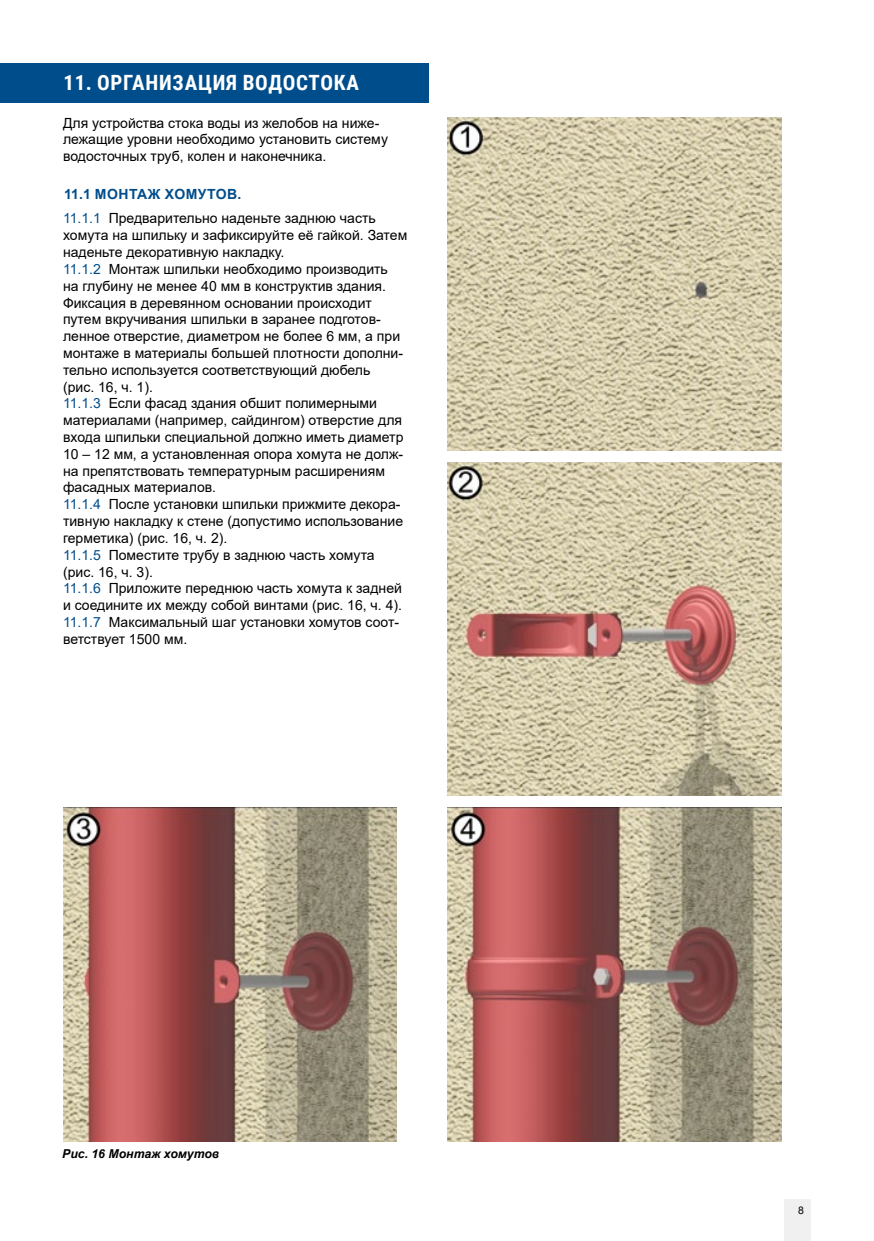
<style>
.page{position:relative;width:874px;height:1241px;background:#fff}
.page>*{position:absolute;margin:0;border:0;box-sizing:border-box;transform-origin:0 0}
.t1{font:700 21px "Roboto Condensed";letter-spacing:.035em;color:#fff}
.t2{font:14px/16.8px "Arial";color:#000}
.t3{font:italic 700 12.25px "Arial";color:#000}
.t4{font:10.5px "Arial";color:#000}
.s1{font-weight:700;color:#004d8c}
.s2{color:#004d8c}
</style>
<div class="page">
<div style="left:784px;top:1198px;width:26px;height:42px;background:#f0f0f0"></div>
<div style="left:0;top:63px;width:428px;height:40px;background:#004d8b"></div>
<img style="left:447px;top:117px;width:333px;height:334px">
<img style="left:447px;top:462px;width:333px;height:333px">
<img style="left:63px;top:807px;width:333px;height:334px">
<img style="left:447px;top:807px;width:333px;height:334px">
<h1 class="t1" style="left:63px;top:68px;width:297px">11. ОРГАНИЗАЦИЯ ВОДОСТОКА</h1>
<p class="t2" style="left:63px;top:114px;width:326px">Для устройства стока воды из желобов на ниже&shy;лежащие уровни необходимо установить систему водосточных труб, колен и наконечника.</p>
<p class="t2" style="left:63px;top:182px;width:314px;line-height:24.2px"><span class="s1">11.1 МОНТАЖ ХОМУТОВ.<br></span><span class="s2">11.1.1</span> Предварительно наденьте заднюю часть</p>
<p class="t2" style="left:63px;top:227px;width:345px">хомута на шпильку и зафиксируйте её гайкой. Затем наденьте декоративную накладку.<br><span class="s2">11.1.2</span> Монтаж шпильки необходимо производить<br>на глубину не менее 40 мм в конструктив здания.<br>Фиксация в деревянном основании происходит путем вкручивания шпильки в заранее подготов&shy;ленное отверстие, диаметром не более 6 мм, а при монтаже в материалы большей плотности дополни&shy;тельно используется соответствующий дюбель<br>(рис. 16, ч. 1).<br><span class="s2">11.1.3</span> Если фасад здания обшит полимерными материалами (например, сайдингом) отверстие для входа шпильки специальной должно иметь диаметр 10 – 12 мм, а установленная опора хомута не долж&shy;на препятствовать температурным расширениям фасадных материалов.<br><span class="s2">11.1.4</span> После установки шпильки прижмите декора&shy;тивную накладку к стене (допустимо использование герметика) (рис. 16, ч. 2).<br><span class="s2">11.1.5</span> Поместите трубу в заднюю часть хомута (рис. 16, ч. 3).<br><span class="s2">11.1.6</span> Приложите переднюю часть хомута к задней и соедините их между собой винтами (рис. 16, ч. 4).<br><span class="s2">11.1.7</span> Максимальный шаг установки хомутов соот&shy;ветствует 1500 мм.</p>
<p class="t3" style="left:62px;top:1145px;width:158px">Рис. 16 Монтаж хомутов</p>
<p class="t4" style="left:797px;top:1202px;width:7px">8</p>
</div>
